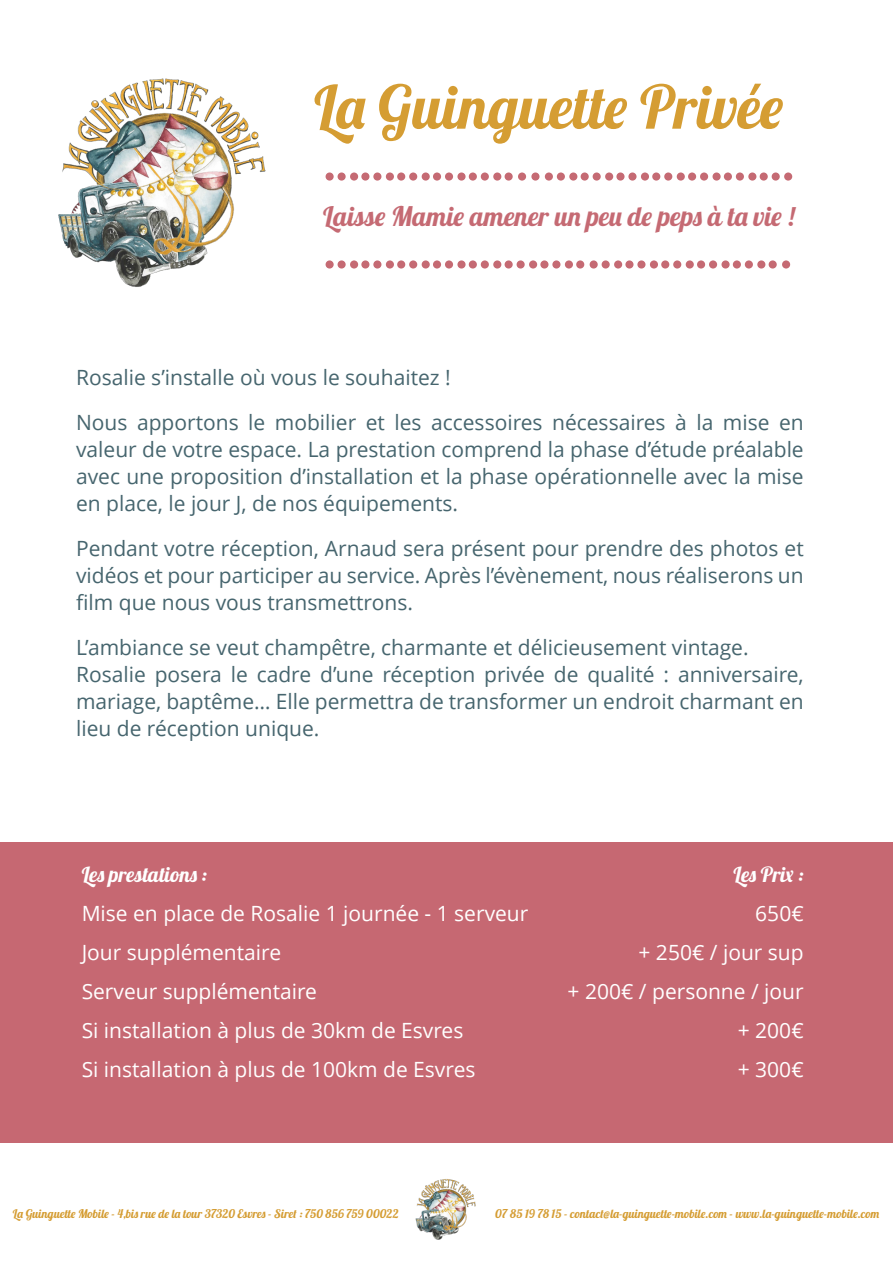
<style>
.page{position:relative;width:893px;height:1263px;background:#fff}
.page>*{position:absolute;margin:0;border:0;box-sizing:border-box;transform-origin:0 0}
.t1{font:60px "Lobster 1.4";color:#d59d33}
.t2{font:51px "Lobster 1.4";color:#c56a73}
.t3{font:27px "Lobster 1.4";color:#c56a73}
.t4{font:21px/27px "Open Sans";color:#46656e}
.t5{font:21px/39px "Open Sans";color:#fff}
.t6{font:21px "Lobster 1.4";color:#fff}
.t7{font:12px "Lobster 1.4";color:#d59d33}
</style>
<div class="page">
<div style="left:0;top:842px;width:893px;height:301px;background:#c66872"></div>
<img style="left:58px;top:78px;width:208px;height:209px">
<img style="left:415px;top:1179px;width:61px;height:61px">
<h1 class="t1" style="left:314px;top:87px;width:470px">La Guinguette Privée</h1>
<h2 class="t2" style="left:324px;top:145px;width:471px">……………...…………………</h2>
<p class="t3" style="left:323px;top:207px;width:473px">Laisse Mamie amener un peu de peps à ta vie !</p>
<h2 class="t2" style="left:324px;top:233px;width:471px">………………….……………..</h2>
<p class="t4" style="left:76px;top:357px;width:729px;line-height:45px">Rosalie s’installe où vous le souhaitez !<br>Nous apportons le mobilier et les accessoires nécessaires à la mise en</p>
<p class="t4" style="left:76px;top:438px;width:729px;text-align:justify">valeur de votre espace. La prestation comprend la phase d’étude préalable avec une proposition d’installation et la phase opérationnelle avec la mise en place, le jour J, de nos équipements.</p>
<p class="t4" style="left:76px;top:537px;width:729px;text-align:justify">Pendant votre réception, Arnaud sera présent pour prendre des photos et vidéos et pour participer au service. Après l’évènement, nous réaliserons un film que nous vous transmettrons.</p>
<p class="t4" style="left:76px;top:636px;width:729px">L’ambiance se veut champêtre, charmante et délicieusement vintage.<br>Rosalie posera le cadre d’une réception privée de qualité : anniversaire, mariage, baptême… Elle permettra de transformer un endroit charmant en lieu de réception unique.</p>
<p class="t6" style="left:82px;top:867px;width:127px">Les prestations :</p>
<p class="t5" style="left:82px;top:896px;width:448px">Mise en place de Rosalie 1 journée - 1 serveur Jour supplémentaire<br>Serveur supplémentaire<br>Si installation à plus de 30km de Esvres<br>Si installation à plus de 100km de Esvres</p>
<p class="t6" style="left:733px;top:867px;width:72px">Les Prix :</p>
<p class="t5" style="left:568px;top:896px;width:238px;text-align:right">650€<br>+ 250€ / jour sup<br>+ 200€ / personne / jour + 200€<br>+ 300€</p>
<p class="t7" style="left:13px;top:1210px;width:387px">La Guinguette Mobile - 4,bis rue de la tour 37320 Esvres - Siret : 750 856 759 00022</p>
<p class="t7" style="left:495px;top:1210px;width:386px">07 85 19 78 15 - contact@la-guinguette-mobile.com - www.la-guinguette-mobile.com</p>
</div>
